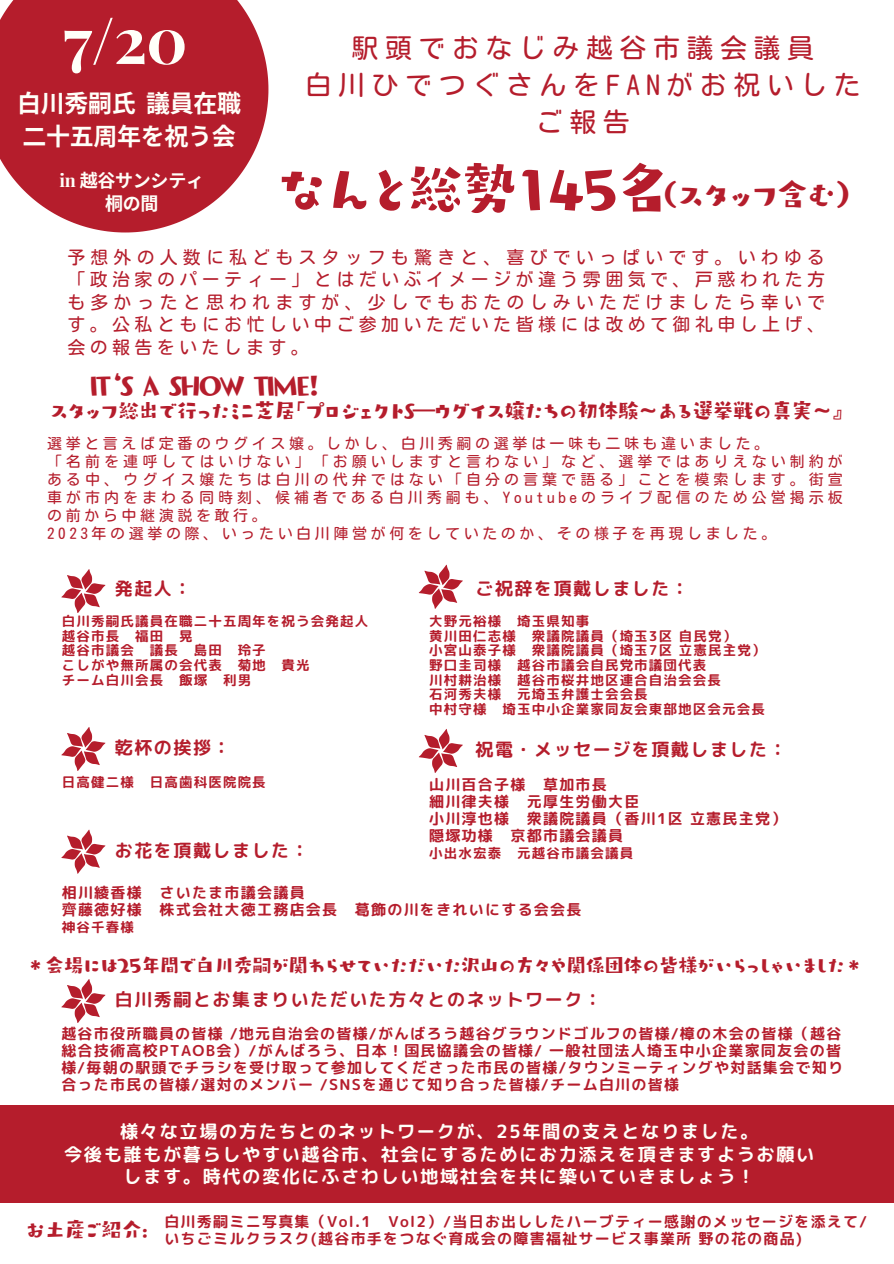
<style>
.page{position:relative;width:894px;height:1264px;background:#fff}
.page>*{position:absolute;margin:0;border:0;box-sizing:border-box;transform-origin:0 0}
.t1{font:700 63.9px "Playfair Display";color:#fffff9}
.t2{font:60px "TEST Baby Pop EB";letter-spacing:-.1em;color:#b51d2c}
.t3{font:33px "TEST Baby Pop EB";letter-spacing:-.1em;color:#b51d2c}
.t4{font:28.5px "TEST Baby Pop EB";letter-spacing:-.1em;color:#b51d2c}
.t5{font:27px/37.2px "Motoya L Maru W3 90 ms RKSJ H";letter-spacing:.24em;color:#b51d2c;text-align:center}
.t6{font:700 24px/32.7px "Noto Sans CJ Ksc";letter-spacing:-.015em;color:#fffff9}
.t7{font:22.5px "TEST Baby Pop EB";letter-spacing:-.1em;color:#b51d2c}
.t8{font:21px "TEST Baby Pop EB";letter-spacing:-.1em;color:#b51d2c}
.t9{font:18.15px/22.8px "rounded mplus 1 p bold";letter-spacing:.085em;color:#fffff9;text-align:center}
.t10{font:18px/22.5px "Motoya L Maru W3 90 ms RKSJ H";letter-spacing:.245em;color:#b51d2c;text-align:justify}
.t11{font:18px "rounded mplus 1 p bold";letter-spacing:.085em;color:#b51d2c}
.t12{font:700 18px "Noto Sans CJ Ksc";letter-spacing:-.015em;color:#fffff9}
.t13{font:15px/16.8px "rounded mplus 1 p bold";letter-spacing:.085em;color:#b51d2c}
.t14{font:15px/18px "Motoya L Maru W3 90 ms RKSJ H";letter-spacing:.24em;color:#b51d2c;text-align:justify}
.t15{font:13.5px "rounded mplus 1 p bold";letter-spacing:.085em;color:#b51d2c}
.s1{font-family:"Playfair Display"}
.s2{font-family:"Noto Sans CJ Ksc";font-weight:700}
</style>
<div class="page">
<svg style="left:61px;top:727px;width:44px;height:43px"></svg>
<svg style="left:0;top:0;width:268px;height:232px;background:#be3946"></svg>
<div style="left:0;top:1105px;width:893px;height:97px;background:#b51d2c"></div>
<svg style="left:418px;top:564px;width:44px;height:44px"></svg>
<svg style="left:61px;top:829px;width:44px;height:44px"></svg>
<svg style="left:61px;top:569px;width:44px;height:44px"></svg>
<svg style="left:419px;top:729px;width:43px;height:43px"></svg>
<svg style="left:61px;top:979px;width:44px;height:43px"></svg>
<p class="t1" style="left:63px;top:-5px;width:126px">7/20</p>
<p class="t6" style="left:17px;top:86px;width:224px">白川秀嗣氏議員在職二十五周年を祝う会</p>
<p class="t12" style="left:60px;top:166px;width:146px"><span class="s1">in</span> 越谷サンシティ</p>
<p class="t12" style="left:105px;top:189px;width:55px">桐の間</p>
<p class="t5" style="left:305px;top:29px;width:557px">駅頭でおなじみ越谷市議会議員<br>白川ひでつぐさんをFANがお祝いしたご報告</p>
<p class="t2" style="left:274px;top:158px;width:401px">なんと総勢145名</p>
<p class="t3" style="left:659px;top:177px;width:196px">（スタッフ含む）</p>
<h2 class="t10" style="left:67px;top:245px;width:759px">予想外の人数に私どもスタッフも驚きと、喜びでいっぱいです。いわゆる「政治家のパーティー」とはだいぶイメージが違う雰囲気で、戸惑われた方も多かったと思われますが、少しでもおたのしみいただけましたら幸いです。公私ともにお忙しい中ご参加いただいた皆様には改めて御礼申し上げ、会の報告をいたします。</h2>
<p class="t4" style="left:89px;top:371px;width:233px">IT‘S A SHOW TIME！</p>
<p class="t7" style="left:49px;top:399px;width:796px">スタッフ総出で行ったミニ芝居「プロジェクトS―ウグイス嬢たちの初体験～ある選挙戦の真実～』</p>
<p class="t14" style="left:47px;top:434px;width:723px">選挙と言えば定番のウグイス嬢。しかし、白川秀嗣の選挙は一味も二味も違いました。</p>
<p class="t14" style="left:47px;top:452px;width:797px">「名前を連呼してはいけない」「お願いしますと言わない」など、選挙ではありえない制約がある中、ウグイス嬢たちは白川の代弁ではない「自分の言葉で語る」ことを模索します。街宣車が市内をまわる同時刻、候補者である白川秀嗣も、Youtubeのライブ配信のため公営掲示板の前から中継演説を敢行。</p>
<p class="t14" style="left:47px;top:524px;width:730px">2023年の選挙の際、いったい白川陣営が何をしていたのか、その様子を再現しました。</p>
<p class="t11" style="left:115px;top:575px;width:78px">発起人：</p>
<p class="t11" style="left:475px;top:575px;width:215px">ご祝辞を頂戴しました：</p>
<p class="t15" style="left:62px;top:611px;width:308px">白川秀嗣氏議員在職二十五周年を祝う会発起人</p>
<h5 class="t15" style="left:62px;top:626px;width:132px">越谷市長 福田 晃</h5>
<p class="t15" style="left:62px;top:640px;width:205px">越谷市議会 議長 島田 玲子</p>
<p class="t15" style="left:62px;top:655px;width:249px">こしがや無所属の会代表 菊地 貴光</p>
<p class="t15" style="left:62px;top:670px;width:191px">チーム白川会長 飯塚 利男</p>
<p class="t15" style="left:429px;top:611px;width:161px">大野元裕様 埼玉県知事</p>
<p class="t15" style="left:429px;top:626px;width:308px">黄川田仁志様 衆議院議員（埼玉3区自民党）</p>
<p class="t15" style="left:429px;top:640px;width:338px">小宮山泰子様 衆議院議員（埼玉7区立憲民主党）</p>
<p class="t15" style="left:429px;top:655px;width:279px">野口圭司様 越谷市議会自民党市議団代表</p>
<p class="t15" style="left:429px;top:670px;width:293px">川村耕治様 越谷市桜井地区連合自治会会長</p>
<p class="t15" style="left:429px;top:684px;width:220px">石河秀夫様 元埼玉弁護士会会長</p>
<p class="t15" style="left:429px;top:699px;width:337px">中村守様 埼玉中小企業家同友会東部地区会元会長</p>
<p class="t11" style="left:115px;top:734px;width:117px">乾杯の挨拶：</p>
<p class="t11" style="left:475px;top:736px;width:312px">祝電・メッセージを頂戴しました：</p>
<p class="t15" style="left:62px;top:772px;width:205px">日高健二様 日高歯科医院院長</p>
<p class="t13" style="left:429px;top:776px;width:179px">山川百合子様 草加市長</p>
<p class="t13" style="left:429px;top:793px;width:212px">細川律夫様 元厚生労働大臣</p>
<p class="t13" style="left:429px;top:810px;width:359px">小川淳也様 衆議院議員（香川1区立憲民主党）</p>
<p class="t13" style="left:429px;top:827px;width:195px">隠塚功様 京都市議会議員</p>
<p class="t15" style="left:429px;top:843px;width:205px">小出水宏泰 元越谷市議会議員</p>
<p class="t11" style="left:115px;top:837px;width:195px">お花を頂戴しました：</p>
<p class="t13" style="left:62px;top:883px;width:244px">相川綾香様 さいたま市議会議員</p>
<p class="t13" style="left:62px;top:900px;width:521px"><span class="s2">齊</span>藤徳好様 株式会社大徳工務店会長 葛飾の川をきれいにする会会長</p>
<p class="t15" style="left:62px;top:917px;width:74px">神谷千春様</p>
<p class="t8" style="left:25px;top:954px;width:840px">＊会場には25年間で白川秀嗣が関わらせていただいた沢山の方々や関係団体の皆様がいらっしゃいました＊</p>
<p class="t11" style="left:115px;top:986px;width:488px">白川秀嗣とお集まりいただいた方々とのネットワーク：</p>
<p class="t13" style="left:61px;top:1024px;width:783px">越谷市役所職員の皆様 /地元自治会の皆様/がんばろう越谷グラウンドゴルフの皆様/樟の木会の皆様（越谷総合技術高校PTAOB会）/がんばろう、日本！国民協議会の皆様/ 一般社団法人埼玉中小企業家同友会の皆様/毎朝の駅頭でチラシを受け取って参加してくださった市民の皆様/タウンミーティングや対話集会で知り合った市民の皆様/選対のメンバー /SNSを通じて知り合った皆様/チーム白川の皆様</p>
<p class="t9" style="left:120px;top:1119px;width:639px">様々な立場の方たちとのネットワークが、25年間の支えとなりました。</p>
<p class="t9" style="left:64px;top:1142px;width:751px">今後も誰もが暮らしやすい越谷市、社会にするためにお力添えを頂きますようお願いします。時代の変化にふさわしい地域社会を共に築いていきましょう！</p>
<p class="t7" style="left:25px;top:1217px;width:125px">お土産ご紹介:</p>
<p class="t13" style="left:164px;top:1212px;width:704px">白川秀嗣ミニ写真集（Vol.1 Vol2）/当日お出ししたハーブティー感謝のメッセージを添えて/</p>
<p class="t13" style="left:164px;top:1229px;width:639px">いちごミルクラスク(越谷市手をつなぐ育成会の障害福祉サービス事業所野の花の商品)</p>
</div>
